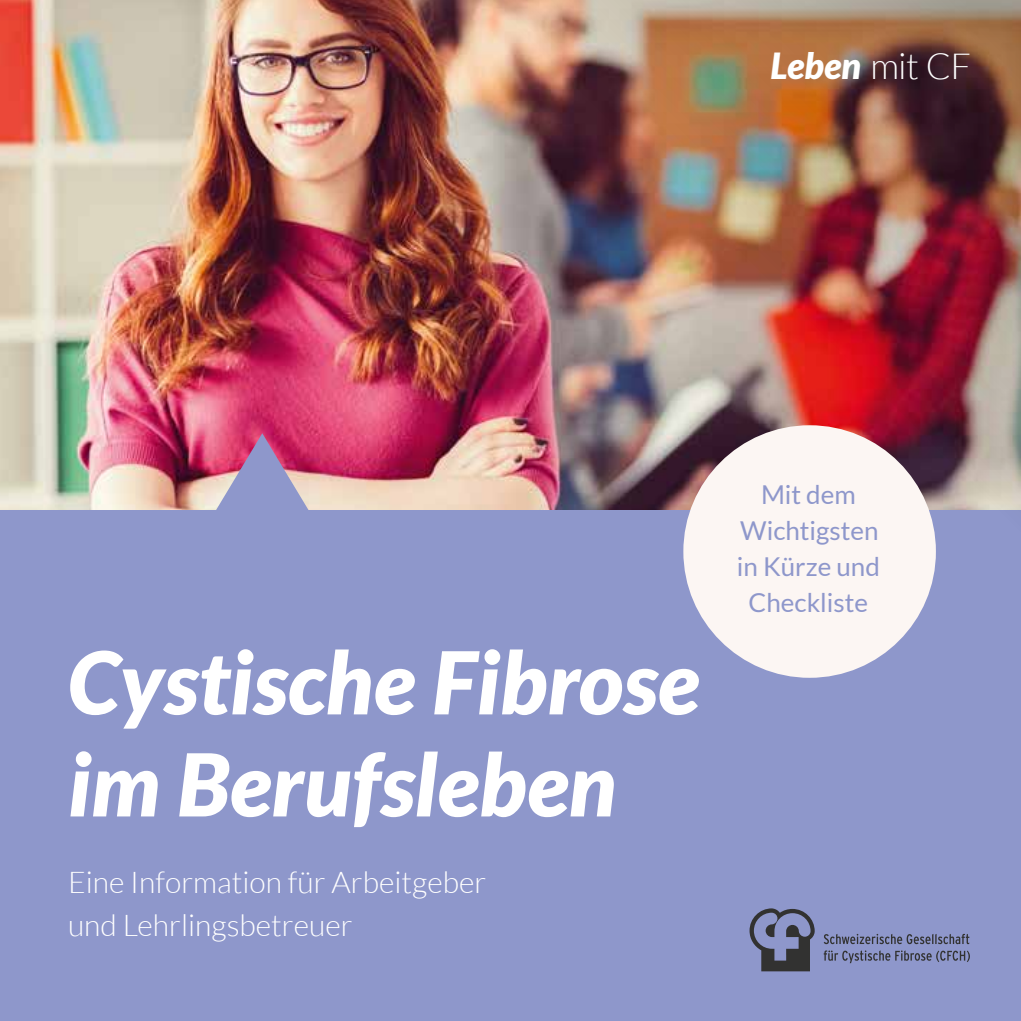
<style>
.page{position:relative;width:1021px;height:1021px;background:#fff}
.page>*{position:absolute;margin:0;border:0;box-sizing:border-box;transform-origin:0 0}
.t1{font:italic 900 86.6px/102px "Lato";color:#fff}
.t2{font:italic 900 36px "Lato";letter-spacing:-.005em;color:#fff}
.t3{font:300 30px/42px "Lato";color:#fff}
.t4{font:26px/36px "Lato";color:#8e97cb;text-align:center}
.s1{font-weight:300;font-style:normal}
</style>
<div class="page">
<img style="left:0;top:0;width:262px;height:510px">
<div style="left:0;top:510px;width:1020px;height:510px;background:#8e97cb"></div>
<svg style="left:215px;top:433px;width:47px;height:77px;background:#b97ea7"></svg>
<img style="left:262px;top:0;width:758px;height:678px">
<div style="left:683px;top:425px;width:252px;height:252px;background:#fcf6f3;border-radius:50%"></div>
<svg style="left:749px;top:908px;width:65px;height:63px"></svg>
<svg style="left:823px;top:933px;width:146px;height:11px"></svg>
<svg style="left:823px;top:950px;width:146px;height:13px"></svg>
<p class="t2" style="left:770px;top:44px;width:202px">Leben <span class="s1">mit CF</span></p>
<h1 class="t1" style="left:68px;top:633px;width:633px">Cystische Fibrose im Berufsleben</h1>
<p class="t3" style="left:68px;top:861px;width:420px">Eine Information für Arbeitgeber und Lehrlingsbetreuer</p>
<p class="t4" style="left:737px;top:476px;width:144px">Mit dem<br>Wichtigsten in Kürze und<br>Checkliste</p>
</div>
